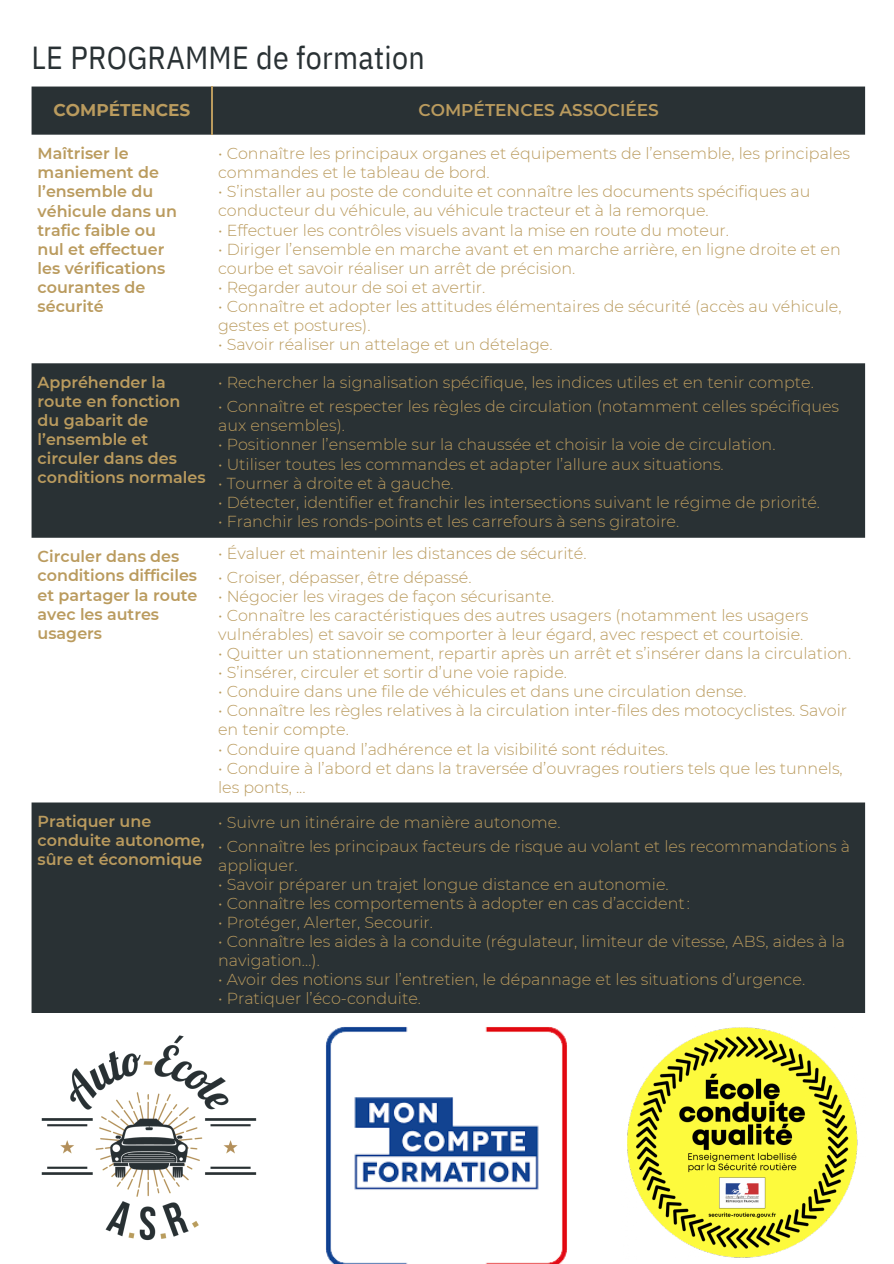
<style>
.page{position:relative;width:894px;height:1264px;background:#fff}
.page>*{position:absolute;margin:0;border:0;box-sizing:border-box;transform-origin:0 0}
.t1{font:31.8px "IBM Plex Sans Cond";letter-spacing:.01em;color:#293134}
.t2{font:600 16.95px "Montserrat";color:#ba9b5e}
.t3{font:700 16.95px "Montserrat";color:#ba9b5e}
.t4{font:300 15.9px "Montserrat";color:#ba9b5e}
.t5{font:600 15.9px/19px "Montserrat";color:#ba9b5e}
</style>
<div class="page">
<svg style="left:32px;top:363px;width:832px;height:650px;fill:#293134"></svg>
<div style="left:32px;top:86px;width:832px;height:49px;background:#293134"></div>
<hr style="left:211px;top:86px;width:1px;height:49px;background:#ba9b5e">
<img style="left:31px;top:997px;width:268px;height:244px">
<img style="left:627px;top:1027px;width:231px;height:231px">
<img style="left:326px;top:1027px;width:241px;height:236px">
<h3 class="t1" style="left:32px;top:36px;width:394px">LE PROGRAMME de formation</h3>
<h3 class="t3" style="left:53px;top:99px;width:138px">COMPÉTENCES</h3>
<h3 class="t2" style="left:418px;top:99px;width:242px">COMPÉTENCES ASSOCIÉES</h3>
<h3 class="t5" style="left:38px;top:144px;width:141px">Maîtriser le maniement de l’ensemble du véhicule dans un trafic faible ou nul et effectuer les vérifications courantes de sécurité</h3>
<h1 class="t4" style="left:218px;top:144px;width:633px">• Connaître les principaux organes et équipements de l’ensemble, les principales</h1>
<h2 class="t4" style="left:218px;top:163px;width:273px">commandes et le tableau de bord.</h2>
<h2 class="t4" style="left:218px;top:182px;width:593px">• S’installer au poste de conduite et connaître les documents spécifiques au</h2>
<p class="t4" style="left:218px;top:201px;width:492px">conducteur du véhicule, au véhicule tracteur et à la remorque.</p>
<p class="t4" style="left:218px;top:220px;width:512px">• Effectuer les contrôles visuels avant la mise en route du moteur.</p>
<p class="t4" style="left:218px;top:239px;width:624px">• Diriger l’ensemble en marche avant et en marche arrière, en ligne droite et en</p>
<p class="t4" style="left:218px;top:258px;width:358px">courbe et savoir réaliser un arrêt de précision.</p>
<p class="t4" style="left:218px;top:277px;width:268px">• Regarder autour de soi et avertir.</p>
<p class="t4" style="left:218px;top:296px;width:624px">• Connaître et adopter les attitudes élémentaires de sécurité (accès au véhicule,</p>
<p class="t4" style="left:218px;top:316px;width:154px">gestes et postures).</p>
<p class="t4" style="left:218px;top:335px;width:336px">• Savoir réaliser un attelage et un dételage.</p>
<p class="t4" style="left:218px;top:373px;width:597px">• Rechercher la signalisation spécifique, les indices utiles et en tenir compte.</p>
<p class="t4" style="left:218px;top:397px;width:622px">• Connaître et respecter les règles de circulation (notamment celles spécifiques</p>
<p class="t4" style="left:218px;top:416px;width:128px">aux ensembles).</p>
<p class="t4" style="left:218px;top:435px;width:558px">• Positionner l’ensemble sur la chaussée et choisir la voie de circulation.</p>
<p class="t4" style="left:218px;top:454px;width:507px">• Utiliser toutes les commandes et adapter l’allure aux situations.</p>
<p class="t4" style="left:218px;top:473px;width:237px">• Tourner à droite et à gauche.</p>
<p class="t4" style="left:218px;top:492px;width:603px">• Détecter, identifier et franchir les intersections suivant le régime de priorité.</p>
<p class="t4" style="left:218px;top:511px;width:462px">• Franchir les ronds-points et les carrefours à sens giratoire.</p>
<p class="t4" style="left:218px;top:543px;width:370px">• Évaluer et maintenir les distances de sécurité.</p>
<p class="t4" style="left:218px;top:567px;width:255px">• Croiser, dépasser, être dépassé.</p>
<p class="t4" style="left:218px;top:586px;width:337px">• Négocier les virages de façon sécurisante.</p>
<p class="t4" style="left:218px;top:605px;width:591px">• Connaître les caractéristiques des autres usagers (notamment les usagers</p>
<p class="t4" style="left:218px;top:624px;width:586px">vulnérables) et savoir se comporter à leur égard, avec respect et courtoisie.</p>
<p class="t4" style="left:218px;top:643px;width:634px">• Quitter un stationnement, repartir après un arrêt et s’insérer dans la circulation.</p>
<p class="t4" style="left:218px;top:662px;width:350px">• S’insérer, circuler et sortir d’une voie rapide.</p>
<p class="t4" style="left:218px;top:681px;width:530px">• Conduire dans une file de véhicules et dans une circulation dense.</p>
<p class="t4" style="left:218px;top:701px;width:630px">• Connaître les règles relatives à la circulation inter-files des motocyclistes. Savoir</p>
<p class="t4" style="left:218px;top:720px;width:132px">en tenir compte.</p>
<p class="t4" style="left:218px;top:739px;width:451px">• Conduire quand l’adhérence et la visibilité sont réduites.</p>
<p class="t4" style="left:218px;top:758px;width:626px">• Conduire à l’abord et dans la traversée d’ouvrages routiers tels que les tunnels,</p>
<p class="t4" style="left:218px;top:777px;width:89px">les ponts, ...</p>
<p class="t4" style="left:218px;top:812px;width:344px">• Suivre un itinéraire de manière autonome.</p>
<p class="t4" style="left:218px;top:836px;width:633px">• Connaître les principaux facteurs de risque au volant et les recommandations à</p>
<p class="t4" style="left:218px;top:855px;width:81px">appliquer.</p>
<p class="t4" style="left:218px;top:874px;width:452px">• Savoir préparer un trajet longue distance en autonomie.</p>
<p class="t4" style="left:218px;top:893px;width:473px">• Connaître les comportements à adopter en cas d’accident:</p>
<p class="t4" style="left:218px;top:912px;width:216px">• Protéger, Alerter, Secourir.</p>
<p class="t4" style="left:218px;top:931px;width:628px">• Connaître les aides à la conduite (régulateur, limiteur de vitesse, ABS, aides à la</p>
<p class="t4" style="left:218px;top:950px;width:103px">navigation…).</p>
<p class="t4" style="left:218px;top:969px;width:588px">• Avoir des notions sur l’entretien, le dépannage et les situations d’urgence.</p>
<p class="t4" style="left:218px;top:989px;width:204px">• Pratiquer l’éco-conduite.</p>
<p class="t5" style="left:38px;top:372px;width:169px">Appréhender la route en fonction du gabarit de l’ensemble et circuler dans des conditions normales</p>
<p class="t5" style="left:38px;top:547px;width:161px">Circuler dans des conditions difficiles et partager la route avec les autres usagers</p>
<p class="t5" style="left:38px;top:811px;width:168px">Pratiquer une conduite autonome, sûre et économique</p>
</div>
